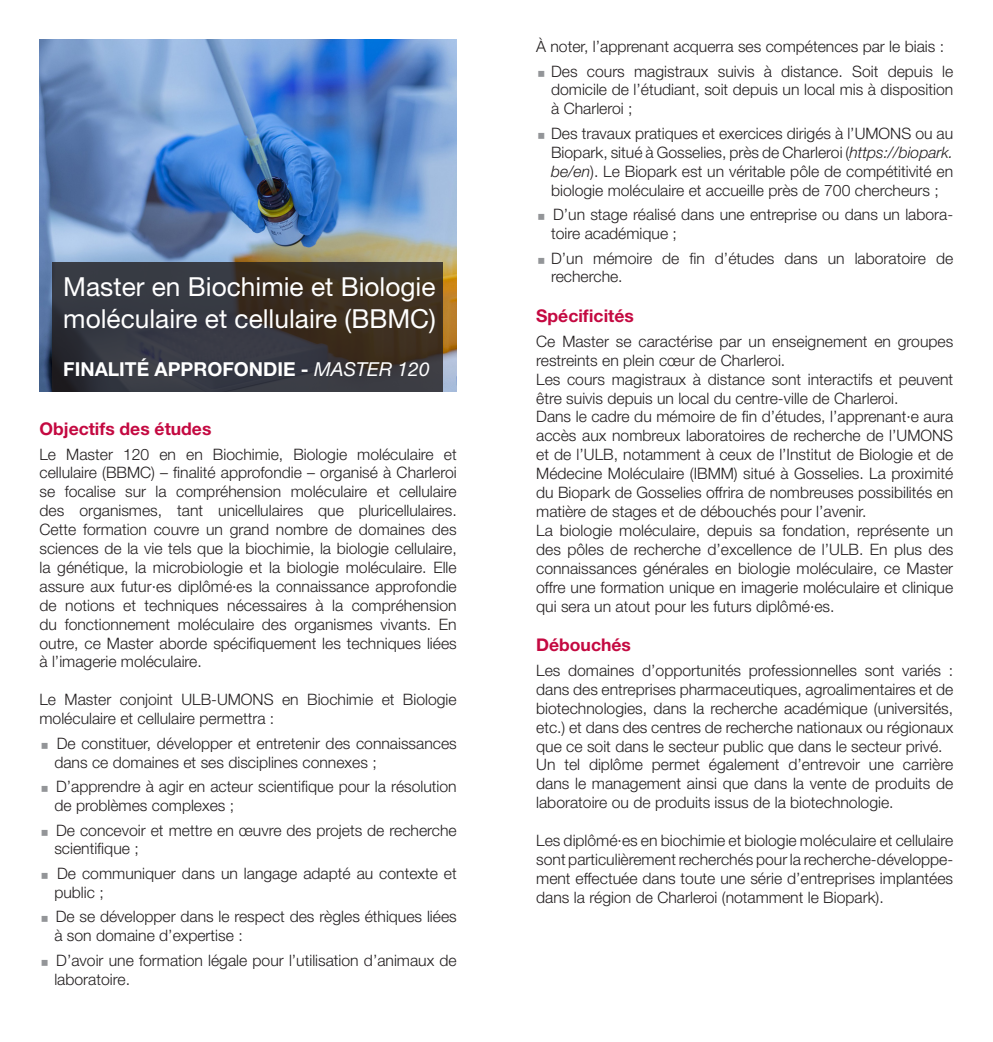
<style>
.page{position:relative;width:993px;height:1042px;background:#fff}
.page>*{position:absolute;margin:0;border:0;box-sizing:border-box;transform-origin:0 0}
.corps_de_texte{font:26.25px/31.5px "Helvetica Neue LT";color:#fff}
.corps_de_texte-2{font:700 19.25px "Helvetica Neue LT";color:#fff}
.corps_de_texte-3{font:700 17.5px "Helvetica Neue LT";color:#c40941}
.corps_de_texte-4{font:300 15.75px/18.9px "Helvetica Neue LT";color:#231f20}
.s1{font-weight:400;font-style:italic}
.s2{font-style:italic}
</style>
<div class="page">
<img style="left:39px;top:40px;width:417px;height:352px">
<svg style="left:52px;top:262px;width:391px;height:130px;fill:#383741"></svg>
<p class="corps_de_texte" style="left:63px;top:271px;width:374px">Master en Biochimie et Biologie moléculaire et cellulaire (BBMC)</p>
<p class="corps_de_texte-2" style="left:63px;top:357px;width:368px">FINALITÉ APPROFONDIE - <span class="s1">MASTER 120</span></p>
<p class="corps_de_texte-3" style="left:39px;top:418px;width:173px">Objectifs des études</p>
<p class="corps_de_texte-4" style="left:39px;top:444px;width:418px;text-align:justify">Le Master 120 en en Biochimie, Biologie moléculaire et cellulaire (BBMC) – finalité approfondie – organisé à Charleroi se focalise sur la compréhension moléculaire et cellulaire des organismes, tant unicellulaires que pluricellulaires.<br>Cette formation couvre un grand nombre de domaines des sciences de la vie tels que la biochimie, la biologie cellulaire, la génétique, la microbiologie et la biologie moléculaire. Elle assure aux futur·es diplômé·es la connaissance approfondie de notions et techniques nécessaires à la compréhension du fonctionnement moléculaire des organismes vivants. En outre, ce Master aborde spécifiquement les techniques liées à l’imagerie moléculaire.</p>
<p class="corps_de_texte-4" style="left:39px;top:690px;width:418px">Le Master conjoint ULB-UMONS en Biochimie et Biologie moléculaire et cellulaire permettra :</p>
<p class="corps_de_texte-4" style="left:54px;top:733px;width:404px">De constituer, développer et entretenir des connaissances dans ce domaines et ses disciplines connexes ;</p>
<p class="corps_de_texte-4" style="left:54px;top:777px;width:404px">D’apprendre à agir en acteur scientifique pour la résolution de problèmes complexes ;</p>
<p class="corps_de_texte-4" style="left:54px;top:820px;width:403px">De concevoir et mettre en œuvre des projets de recherche scientifique ;</p>
<p class="corps_de_texte-4" style="left:54px;top:863px;width:404px">De communiquer dans un langage adapté au contexte et public ;</p>
<p class="corps_de_texte-4" style="left:54px;top:907px;width:404px">De se développer dans le respect des règles éthiques liées à son domaine d’expertise :</p>
<p class="corps_de_texte-4" style="left:54px;top:950px;width:403px">D’avoir une formation légale pour l’utilisation d’animaux de laboratoire.</p>
<p class="corps_de_texte-4" style="left:536px;top:37px;width:409px">À noter, l’apprenant acquerra ses compétences par le biais :</p>
<p class="corps_de_texte-4" style="left:551px;top:61px;width:403px;text-align:justify">Des cours magistraux suivis à distance. Soit depuis le domicile de l’étudiant, soit depuis un local mis à disposition à Charleroi ;</p>
<p class="corps_de_texte-4" style="left:551px;top:123px;width:403px;text-align:justify">Des travaux pratiques et exercices dirigés à l’UMONS ou au Biopark, situé à Gosselies, près de Charleroi (<span class="s2">https://biopark. be/en</span>). Le Biopark est un véritable pôle de compétitivité en biologie moléculaire et accueille près de 700 chercheurs ;</p>
<p class="corps_de_texte-4" style="left:551px;top:205px;width:403px">D’un stage réalisé dans une entreprise ou dans un labora&shy;toire académique ;</p>
<p class="corps_de_texte-4" style="left:551px;top:248px;width:403px">D’un mémoire de fin d’études dans un laboratoire de recherche.</p>
<p class="corps_de_texte-3" style="left:536px;top:305px;width:99px">Spécificités</p>
<p class="corps_de_texte-4" style="left:536px;top:331px;width:418px">Ce Master se caractérise par un enseignement en groupes restreints en plein cœur de Charleroi.</p>
<p class="corps_de_texte-4" style="left:536px;top:369px;width:418px">Les cours magistraux à distance sont interactifs et peuvent être suivis depuis un local du centre-ville de Charleroi.</p>
<p class="corps_de_texte-4" style="left:536px;top:407px;width:418px;text-align:justify">Dans le cadre du mémoire de fin d’études, l’apprenant·e aura accès aux nombreux laboratoires de recherche de l’UMONS et de l’ULB, notamment à ceux de l’Institut de Biologie et de Médecine Moléculaire (IBMM) situé à Gosselies. La proximité du Biopark de Gosselies offrira de nombreuses possibilités en matière de stages et de débouchés pour l’avenir.</p>
<p class="corps_de_texte-4" style="left:536px;top:520px;width:418px;text-align:justify">La biologie moléculaire, depuis sa fondation, représente un des pôles de recherche d’excellence de l’ULB. En plus des connaissances générales en biologie moléculaire, ce Master offre une formation unique en imagerie moléculaire et clinique qui sera un atout pour les futurs diplômé·es.</p>
<p class="corps_de_texte-3" style="left:536px;top:634px;width:96px">Débouchés</p>
<p class="corps_de_texte-4" style="left:536px;top:660px;width:418px;text-align:justify">Les domaines d’opportunités professionnelles sont variés : dans des entreprises pharmaceutiques, agroalimentaires et de biotechnologies, dans la recherche académique (universités, etc.) et dans des centres de recherche nationaux ou régionaux que ce soit dans le secteur public que dans le secteur privé.</p>
<p class="corps_de_texte-4" style="left:536px;top:755px;width:418px;text-align:justify">Un tel diplôme permet également d’entrevoir une carrière dans le management ainsi que dans la vente de produits de laboratoire ou de produits issus de la biotechnologie.</p>
<p class="corps_de_texte-4" style="left:536px;top:830px;width:418px;text-align:justify">Les diplômé·es en biochimie et biologie moléculaire et cellulaire sont particulièrement recherchés pour la recherche-développe&shy;ment effectuée dans toute une série d’entreprises implantées dans la région de Charleroi (notamment le Biopark).</p>
</div>
